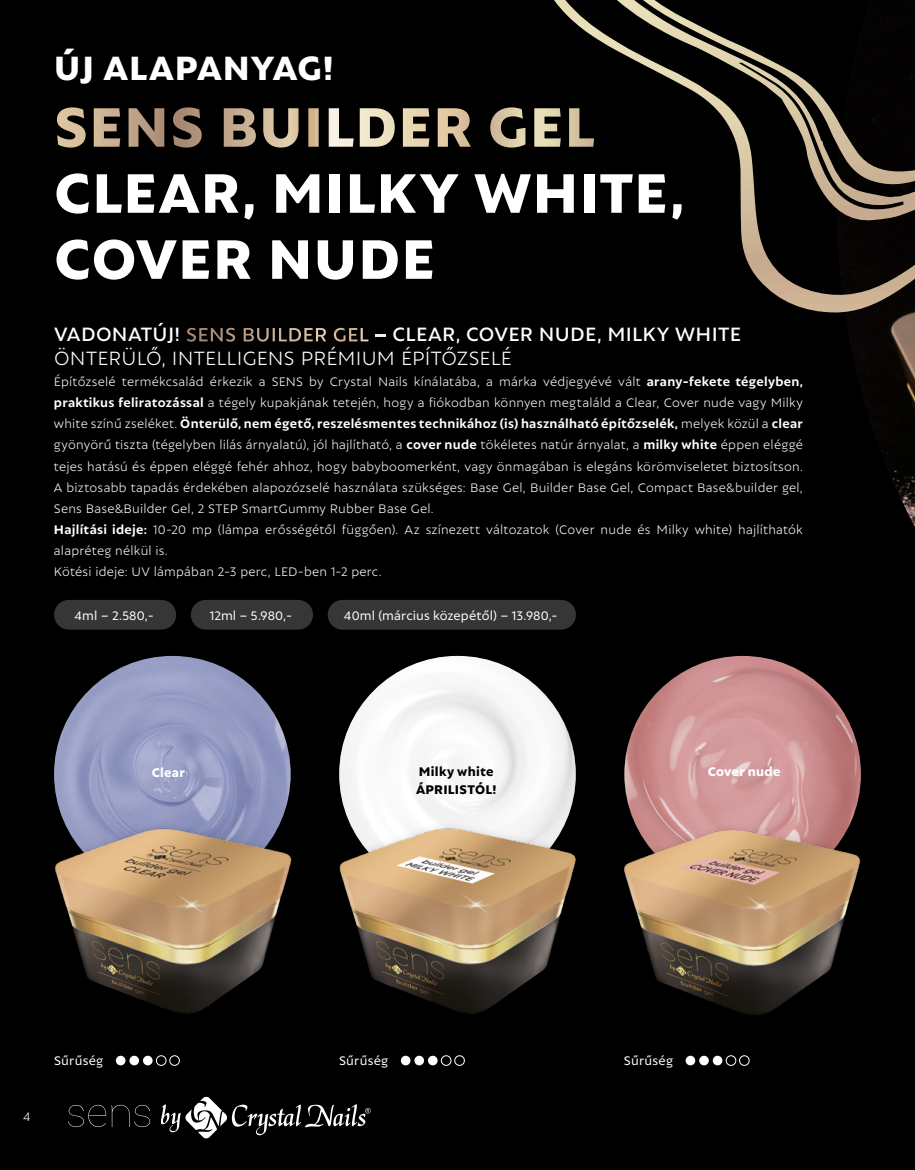
<style>
.page{position:relative;width:915px;height:1170px;background:#fff}
.page>*{position:absolute;margin:0;border:0;box-sizing:border-box;transform-origin:0 0}
.t1{font:800 60px/66px "Autor";letter-spacing:.02em;color:#fff}
.t2{font:800 36.3px "Autor";letter-spacing:.025em;color:#fff}
.t3{font:500 21px "Autor";letter-spacing:.015em;color:#fff}
.t4{font:300 21px "Autor";letter-spacing:.01em;color:#fff}
.t5{font:300 13.5px/21px "Autor";letter-spacing:.015em;color:#fff}
.t6{font:13.5px "Autor";letter-spacing:.015em;color:#fff}
.t7{font:800 13.5px/18px "Autor";letter-spacing:.02em;color:#000}
.t8{font:800 13.5px "Autor";letter-spacing:.02em;color:#fff}
.s1{font-weight:700}
</style>
<div class="page">
<div style="left:0;top:0;width:914px;height:1169px;background:#000"></div>
<img style="left:854px;top:359px;width:60px;height:166px">
<svg style="left:200px;top:1104px;width:131px;height:34px"></svg>
<div style="left:54px;top:600px;width:122px;height:29px;background:#373636;border-radius:15px"></div>
<div style="left:191px;top:600px;width:122px;height:29px;background:#373636;border-radius:15px"></div>
<div style="left:327px;top:600px;width:248px;height:29px;background:#373636;border-radius:15px"></div>
<svg style="left:554px;top:0;width:360px;height:313px"></svg>
<svg style="left:616px;top:0;width:298px;height:222px"></svg>
<img style="left:54px;top:656px;width:236px;height:236px;border-radius:118px">
<img style="left:339px;top:656px;width:236px;height:236px;border-radius:118px">
<img style="left:624px;top:656px;width:236px;height:236px;border-radius:118px">
<img style="left:55px;top:808px;width:237px;height:188px">
<img style="left:624px;top:808px;width:237px;height:189px">
<img style="left:339px;top:811px;width:237px;height:185px">
<div style="left:46px;top:985px;width:149px;height:149px;background:#000"></div>
<div style="left:73px;top:985px;width:149px;height:149px;background:#000;opacity:.1"></div>
<div style="left:143px;top:1055px;width:9px;height:10px;background:#fff;border-radius:50%"></div>
<div style="left:156px;top:1055px;width:10px;height:10px;border:1px solid #fff;border-radius:50%"></div>
<div style="left:169px;top:1055px;width:11px;height:10px;border:1px solid #fff;border-radius:50%"></div>
<div style="left:331px;top:985px;width:148px;height:149px;background:#000"></div>
<div style="left:358px;top:985px;width:148px;height:149px;background:#000"></div>
<div style="left:428px;top:1055px;width:9px;height:10px;background:#fff;border-radius:50%"></div>
<div style="left:441px;top:1055px;width:10px;height:10px;border:1px solid #fff;border-radius:50%"></div>
<div style="left:454px;top:1055px;width:10px;height:10px;border:1px solid #fff;border-radius:50%"></div>
<div style="left:615px;top:985px;width:149px;height:149px;background:#000"></div>
<div style="left:642px;top:985px;width:149px;height:149px;background:#000"></div>
<svg style="left:712px;top:1055px;width:10px;height:10px"></svg>
<div style="left:725px;top:1055px;width:11px;height:10px;border:1px solid #fff;border-radius:50%"></div>
<div style="left:738px;top:1055px;width:11px;height:10px;border:1px solid #fff;border-radius:50%"></div>
<h2 class="t2" style="left:54px;top:46px;width:281px">ÚJ ALAPANYAG!</h2>
<h1 class="t1" style="left:54px;top:93px;width:631px">SENS BUILDER GEL<br>CLEAR, MILKY WHITE,<br>COVER NUDE</h1>
<h3 class="t3" style="left:54px;top:322px;width:688px">VADONATÚJ! SENS BUILDER GEL – CLEAR, COVER NUDE, MILKY WHITE</h3>
<h3 class="t4" style="left:54px;top:345px;width:459px">ÖNTERÜLŐ, INTELLIGENS PRÉMIUM ÉPÍTŐZSELÉ</h3>
<p class="t5" style="left:54px;top:371px;width:750px">Építőzselé termékcsalád érkezik a SENS by Crystal Nails kínálatába, a márka védjegyévé vált <span class="s1">arany-fekete tégelyben, praktikus feliratozással</span> a tégely kupakjának tetején, hogy a fiókodban könnyen megtaláld a Clear, Cover nude vagy Milky white színű zseléket. <span class="s1">Önterülő, nem égető, reszelésmentes technikához (is) használható építőzselék,</span> melyek közül a <span class="s1">clear </span>gyönyörű tiszta (tégelyben lilás árnyalatú), jól hajlítható, a <span class="s1">cover nude</span> tökéletes natúr árnyalat, a <span class="s1">milky white</span> éppen eléggé tejes hatású és éppen eléggé fehér ahhoz, hogy babyboomerként, vagy önmagában is elegáns körömviseletet biztosítson.<br>A biztosabb tapadás érdekében alapozózselé használata szükséges: Base Gel, Builder Base Gel, Compact Base&amp;builder gel, Sens Base&amp;Builder Gel, 2 STEP SmartGummy Rubber Base Gel.<br><span class="s1">Hajlítási ideje:</span> 10-20 mp (lámpa erősségétől függően). Az színezett változatok (Cover nude és Milky white) hajlíthatók alapréteg nélkül is.<br>Kötési ideje: UV lámpában 2-3 perc, LED-ben 1-2 perc.</p>
<p class="t6" style="left:74px;top:607px;width:81px">4ml – 2.580,-</p>
<p class="t6" style="left:209px;top:607px;width:84px">12ml – 5.980,-</p>
<p class="t6" style="left:344px;top:607px;width:215px">40ml (március közepétől) – 13.980,-</p>
<p class="t8" style="left:152px;top:764px;width:35px">Clear</p>
<p class="t7" style="left:416px;top:762px;width:82px">Milky white<br>ÁPRILISTÓL!</p>
<p class="t8" style="left:707px;top:763px;width:74px">Cover nude</p>
<p class="t5" style="left:23px;top:1104px;width:9px">4</p>
<p class="t6" style="left:54px;top:1051px;width:51px">Sűrűség</p>
<p class="t6" style="left:339px;top:1051px;width:51px">Sűrűség</p>
<p class="t6" style="left:623px;top:1051px;width:51px">Sűrűség</p>
</div>
